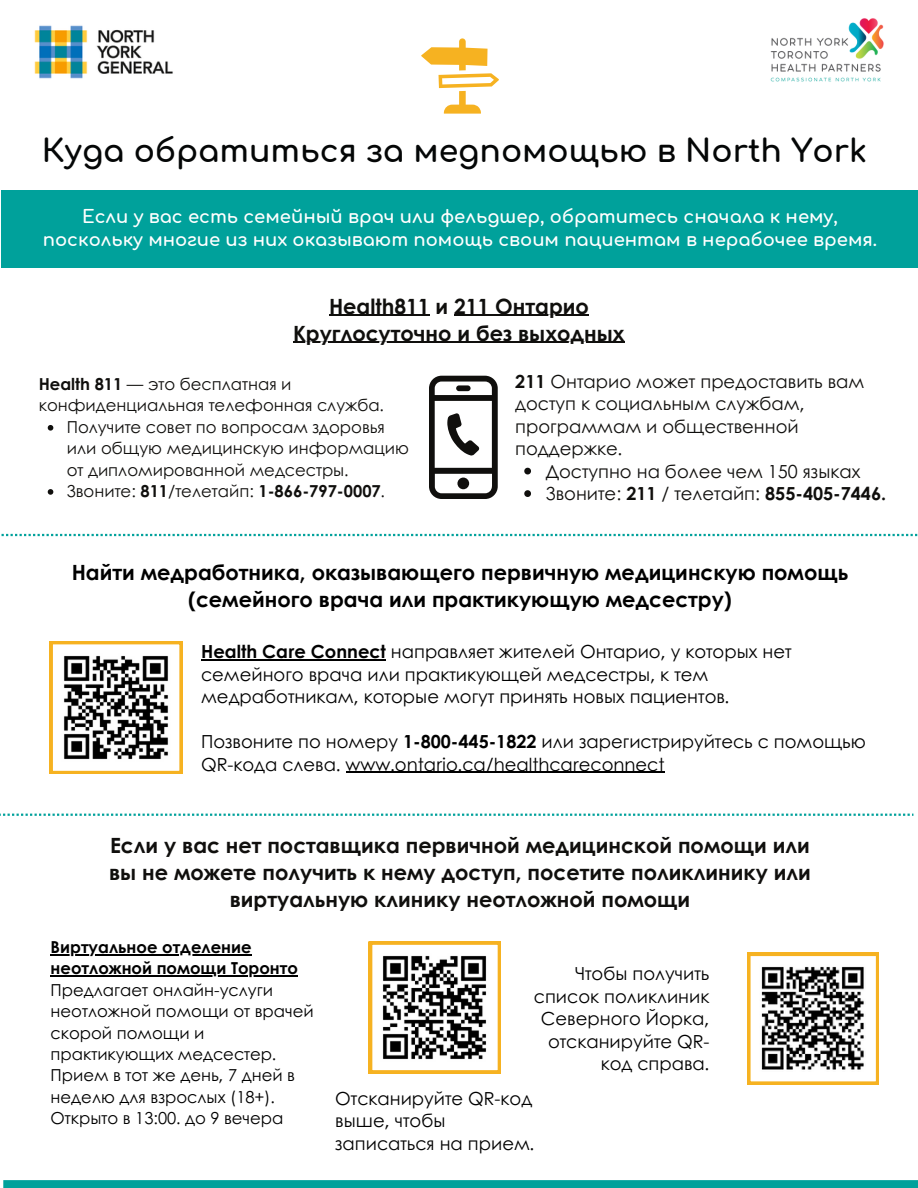
<style>
.page{position:relative;width:918px;height:1188px;background:#fff}
.page>*{position:absolute;margin:0;border:0;box-sizing:border-box;transform-origin:0 0}
.t1{font:700 31.5px "Comfortaa";color:#040606}
.t2{font:700 21px/27px "Century Gothic";color:#100f0d;text-align:center}
.t3{font:700 21px/27px "Century Gothic";color:#000;text-align:center}
.t4{font:18px/22.5px "Century Gothic";color:#000}
.t5{font:18px/22.5px "Century Gothic";color:#100f0d}
.t6{font:700 18px/22.5px "Comfortaa";color:#fff;text-align:center}
.t7{font:16.5px/21.3px "Century Gothic";color:#100f0d}
.t8{font:16.5px/21.3px "Century Gothic";color:#000}
.t9{font:700 16.5px/21.3px "Century Gothic";color:#000}
.s1{font-weight:700}
.s2{font-weight:400}
</style>
<div class="page">
<img style="left:770px;top:18px;width:114px;height:64px">
<img style="left:34px;top:25px;width:139px;height:54px">
<svg style="left:421px;top:38px;width:78px;height:76px"></svg>
<svg style="left:429px;top:376px;width:69px;height:123px"></svg>
<svg style="left:1px;top:534px;width:917px;height:2px"></svg>
<svg style="left:0;top:814px;width:913px;height:2px"></svg>
<div style="left:3px;top:1180px;width:915px;height:8px;background:#00a19b"></div>
<div style="left:1px;top:190px;width:917px;height:78px;background:#00a19b"></div>
<hr style="left:329px;top:315px;width:101px;height:1px;background:#100f0d">
<hr style="left:454px;top:315px;width:135px;height:1px;background:#100f0d">
<hr style="left:293px;top:342px;width:332px;height:1px;background:#100f0d">
<svg style="left:48px;top:425px;width:5px;height:6px"></svg>
<svg style="left:48px;top:489px;width:5px;height:6px"></svg>
<svg style="left:524px;top:468px;width:7px;height:6px"></svg>
<svg style="left:524px;top:490px;width:7px;height:7px"></svg>
<hr style="left:201px;top:659px;width:185px;height:1px;background:#000">
<hr style="left:346px;top:772px;width:319px;height:1px;background:#000">
<svg style="left:50px;top:641px;width:132px;height:133px"></svg>
<svg style="left:369px;top:941px;width:132px;height:132px"></svg>
<hr style="left:51px;top:954px;width:201px;height:1px;background:#000">
<hr style="left:51px;top:976px;width:247px;height:1px;background:#000">
<svg style="left:747px;top:953px;width:132px;height:131px"></svg>
<p class="t1" style="left:42px;top:135px;width:827px">Куда обратиться за медпомощью в North York</p>
<h1 class="t6" style="left:43px;top:206px;width:836px">Если у вас есть семейный врач или фельдшер, обратитесь сначала к нему, поскольку многие из них оказывают помощь своим пациентам в нерабочее время.</h1>
<h3 class="t2" style="left:329px;top:292px;width:261px">Health811 и 211 Онтарио</h3>
<p class="t2" style="left:293px;top:319px;width:333px">Круглосуточно и без выходных</p>
<p class="t7" style="left:39px;top:373px;width:347px"><span class="s1">Health 811</span> — это бесплатная и конфиденциальная телефонная служба.</p>
<p class="t7" style="left:67px;top:415px;width:344px">Получите совет по вопросам здоровья или общую медицинскую информацию от дипломированной медсестры.</p>
<p class="t7" style="left:67px;top:480px;width:320px">Звоните: <span class="s1">811</span>/телетайп: <span class="s1">1-866-797-0007</span>.</p>
<p class="t5" style="left:515px;top:369px;width:351px"><span class="s1">211</span> Онтарио может предоставить вам доступ к социальным службам, программам и общественной поддержке.</p>
<p class="t5" style="left:546px;top:459px;width:316px">Доступно на более чем 150 языках</p>
<p class="t5" style="left:546px;top:482px;width:342px">Звоните: <span class="s1">211</span> / телетайп: <span class="s1">855-405-7446.</span></p>
<p class="t3" style="left:72px;top:558px;width:778px">Найти медработника, оказывающего первичную медицинскую помощь (семейного врача или практикующую медсестру)</p>
<h2 class="t4" style="left:201px;top:640px;width:592px"><span class="s1">Health Care Connect</span> направляет жителей Онтарио, у которых нет семейного врача или практикующей медсестры, к тем медработникам, которые могут принять новых пациентов.</h2>
<p class="t4" style="left:201px;top:730px;width:666px">Позвоните по номеру <span class="s1">1-800-445-1822</span> или зарегистрируйтесь с помощью<br>QR-кода слева. www.ontario.ca/healthcareconnect</p>
<p class="t2" style="left:109px;top:830px;width:703px">Если у вас нет поставщика первичной медицинской помощи или вы не можете получить к нему доступ, посетите поликлинику или виртуальную клинику неотложной помощи</p>
<p class="t9" style="left:51px;top:936px;width:203px">Виртуальное отделение</p>
<p class="t9" style="left:51px;top:957px;width:249px">неотложной помощи Торонто<br><span class="s2">Предлагает онлайн-услуги</span></p>
<p class="t8" style="left:51px;top:1000px;width:265px">неотложной помощи от врачей скорой помощи и практикующих медсестер.<br>Прием в тот же день, 7 дней в неделю для взрослых (18+).<br>Открыто в 13:00. до 9 вечера</p>
<p class="t4" style="left:534px;top:962px;width:177px;text-align:right">Чтобы получить список поликлиник<br>Северного Йорка, отсканируйте QR&shy;код справа.</p>
<p class="t4" style="left:335px;top:1086px;width:201px">Отсканируйте QR-код выше, чтобы записаться на прием.</p>
</div>
